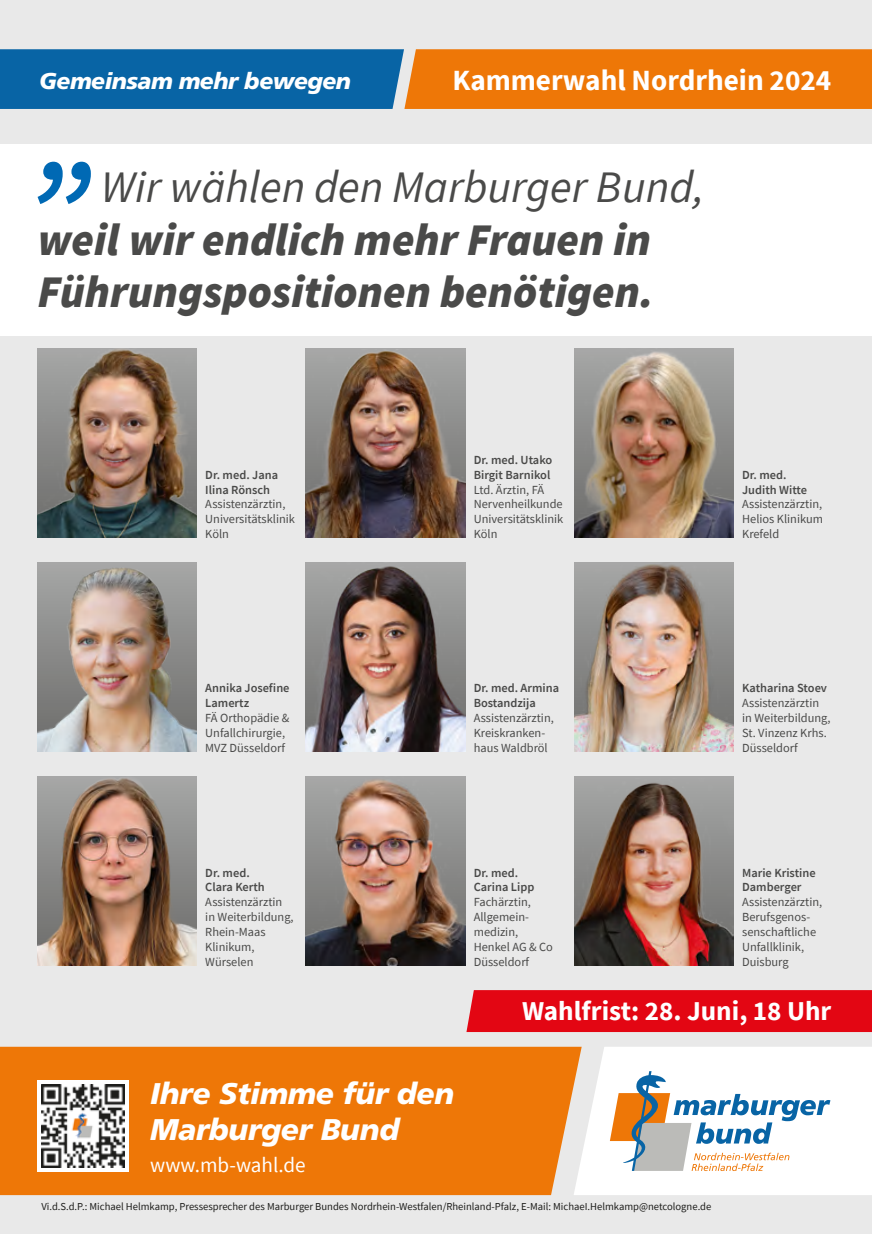
<style>
.page{position:relative;width:872px;height:1234px;background:#fff}
.page>*{position:absolute;margin:0;border:0;box-sizing:border-box;transform-origin:0 0}
.t1{font:italic 900 45px/52.5px "Source Sans Pro";color:#4a4a49}
.t2{font:italic 45px "Source Sans Pro";color:#4a4a49}
.t3{font:italic 900 29.85px/35.8px "Frutiger LT";letter-spacing:-.01em;color:#fff}
.t4{font:700 29.25px "Source Sans Pro";color:#fff}
.t5{font:700 27.15px "Source Sans Pro";color:#fff}
.t6{font:italic 900 22.95px "Frutiger LT";letter-spacing:-.02em;color:#fff}
.t7{font:21.15px "Source Sans Pro";color:#fff}
.t8{font:12.45px/14.9px "Source Sans Pro";color:#4a4a49}
.t9{font:600 12.45px/14.9px "Source Sans Pro";color:#4a4a49}
.t10{font:10.65px "Source Sans Pro";color:#1d1d1b}
</style>
<div class="page">
<div style="left:0;top:0;width:872px;height:1233px;background:#e9e9e9"></div>
<div style="left:0;top:144px;width:872px;height:191px;background:#fff"></div>
<svg style="left:0;top:49px;width:872px;height:60px;background:#857052"></svg>
<div style="left:466px;top:990px;width:406px;height:41px;background:#e30613"></div>
<svg style="left:38px;top:162px;width:53px;height:42px"></svg>
<img style="left:38px;top:349px;width:159px;height:188px">
<div style="left:38px;top:562px;width:159px;height:189px;background:#a6a6a6"></div>
<img style="left:38px;top:568px;width:159px;height:183px">
<img style="left:38px;top:776px;width:159px;height:189px">
<img style="left:306px;top:349px;width:159px;height:188px">
<img style="left:306px;top:563px;width:159px;height:188px">
<img style="left:306px;top:776px;width:159px;height:189px">
<img style="left:574px;top:349px;width:159px;height:188px">
<img style="left:574px;top:562px;width:159px;height:189px">
<img style="left:574px;top:778px;width:159px;height:187px">
<div style="left:0;top:1046px;width:573px;height:148px;background:#ee7707"></div>
<svg style="left:573px;top:1046px;width:299px;height:148px;background:#fcfbfa"></svg>
<svg style="left:610px;top:1070px;width:220px;height:100px;background:#d4d5d4"></svg>
<svg style="left:38px;top:1080px;width:91px;height:91px"></svg>
<img style="left:42px;top:1084px;width:82px;height:83px">
<h3 class="t6" style="left:39px;top:67px;width:313px">Gemeinsam mehr bewegen</h3>
<h3 class="t4" style="left:452px;top:60px;width:380px">Kammerwahl Nordrhein 2024</h3>
<h1 class="t2" style="left:101px;top:158px;width:605px">Wir wählen den Marburger Bund,</h1>
<h1 class="t1" style="left:38px;top:212px;width:618px">weil wir endlich mehr Frauen in<br>Führungspositionen benötigen.</h1>
<p class="t9" style="left:205px;top:467px;width:74px">Dr. med. Jana<br>Ilina Rönsch</p>
<p class="t8" style="left:205px;top:496px;width:91px">Assistenzärztin,<br>Universitätsklinik<br>Köln</p>
<p class="t9" style="left:474px;top:452px;width:80px">Dr. med. Utako<br>Birgit Barnikol</p>
<p class="t8" style="left:474px;top:482px;width:91px">Ltd. Ärztin, FÄ<br>Nervenheilkunde<br>Universitätsklinik<br>Köln</p>
<p class="t9" style="left:742px;top:467px;width:66px">Dr. med.<br>Judith Witte</p>
<p class="t8" style="left:742px;top:496px;width:82px;text-align:justify">Assistenzärztin, Helios Klinikum Krefeld</p>
<p class="t9" style="left:205px;top:680px;width:86px">Annika Josefine<br>Lamertz</p>
<p class="t8" style="left:205px;top:710px;width:86px">FÄ Orthopädie &amp;<br>Unfallchirurgie,<br>MVZ Düsseldorf</p>
<p class="t9" style="left:205px;top:864px;width:61px">Dr. med.<br>Clara Kerth</p>
<p class="t8" style="left:205px;top:894px;width:90px">Assistenzärztin in Weiterbildung,<br>Rhein-Maas<br>Klinikum,<br>Würselen</p>
<p class="t9" style="left:474px;top:680px;width:87px">Dr. med. Armina<br>Bostandzija</p>
<p class="t8" style="left:474px;top:710px;width:82px">Assistenzärztin,<br>Kreiskranken&shy;haus Waldbröl</p>
<p class="t9" style="left:474px;top:864px;width:62px">Dr. med.<br>Carina Lipp</p>
<p class="t8" style="left:474px;top:894px;width:81px">Fachärztin,<br>Allgemein&shy;medizin,<br>Henkel AG &amp; Co<br>Düsseldorf</p>
<p class="t9" style="left:742px;top:680px;width:86px">Katharina Stoev</p>
<p class="t8" style="left:742px;top:695px;width:90px">Assistenzärztin in Weiterbildung,<br>St. Vinzenz Krhs.<br>Düsseldorf</p>
<p class="t9" style="left:742px;top:864px;width:75px">Marie Kristine<br>Damberger</p>
<p class="t8" style="left:742px;top:894px;width:82px">Assistenzärztin,<br>Berufsgenos&shy;senschaftliche<br>Unfallklinik,<br>Duisburg</p>
<h3 class="t5" style="left:522px;top:992px;width:311px">Wahlfrist: 28. Juni, 18 Uhr</h3>
<h2 class="t3" style="left:150px;top:1075px;width:306px">Ihre Stimme für den<br>Marburger Bund</h2>
<h3 class="t7" style="left:150px;top:1150px;width:157px">www.mb-wahl.de</h3>
<p class="t10" style="left:41px;top:1199px;width:671px">Vi.d.S.d.P.: Michael Helmkamp, Pressesprecher des Marburger Bundes Nordrhein-Westfalen/Rheinland-Pfalz, E-Mail: MichaeI.Helmkamp@netcologne.de</p>
</div>
